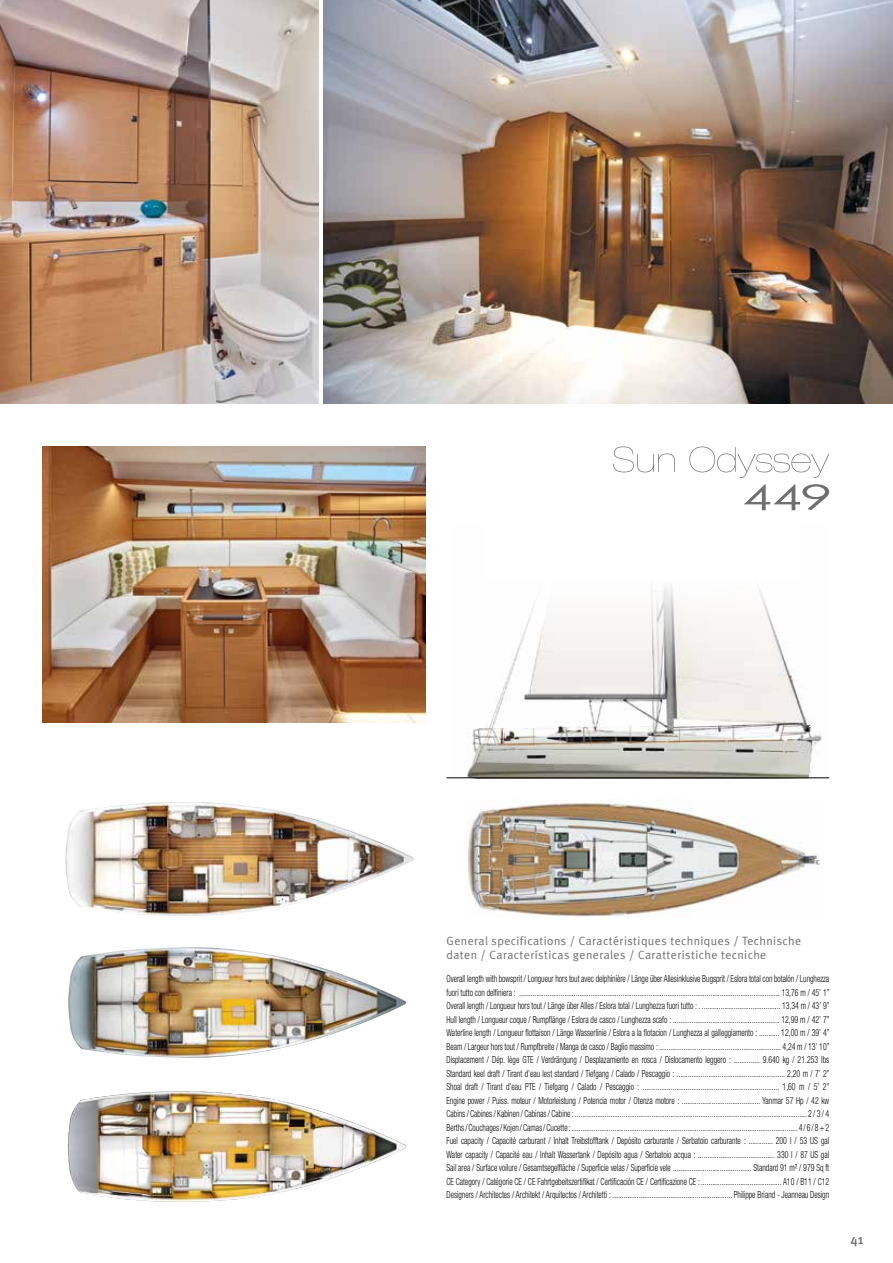
<style>
.page{position:relative;width:893px;height:1263px;background:#fff}
.page>*{position:absolute;margin:0;border:0;box-sizing:border-box;transform-origin:0 0}
.t1{font:500 13.5px "Meta Plus";color:#706f6f}
.t2{font:12px/14.4px "Meta Plus Normal";letter-spacing:.035em;color:#706f6f}
.t3{font:300 condensed 9.75px/13.5px "Helvetica Neue";color:#000;text-align:justify;scale:.8 1}
</style>
<div class="page">
<img style="left:467px;top:679px;width:355px;height:98px">
<svg style="left:506px;top:585px;width:290px;height:94px;fill:#f8f6f4"></svg>
<img style="left:0;top:0;width:319px;height:404px">
<img style="left:65px;top:802px;width:349px;height:114px">
<img style="left:68px;top:947px;width:338px;height:111px">
<img style="left:68px;top:1091px;width:338px;height:111px">
<img style="left:466px;top:800px;width:353px;height:117px">
<hr style="left:446px;top:777px;width:383px;height:1px;background:#000">
<img style="left:43px;top:446px;width:382px;height:277px">
<img style="left:323px;top:0;width:570px;height:404px">
<svg style="left:744px;top:484px;width:85px;height:26px"></svg>
<svg style="left:613px;top:446px;width:216px;height:32px"></svg>
<p class="t2" style="left:446px;top:933px;width:356px">General specifications / Caractéristiques techniques / Technische daten / Características generales / Caratteristiche tecniche</p>
<p class="t3" style="left:446px;top:972px;width:480px">Overall length with bowsprit / Longueur hors tout avec delphinière / Länge über Allesinklusive Bugsprit / Eslora total con botalón / Lunghezza fuori tutto con delfiniera : ........................................................................................................................................... 13,76 m / 45’ 1” Overall length / Longueur hors tout / Länge über Alles / Eslora total / Lunghezza fuori tutto : . .......................................... 13,34 m / 43’ 9” Hull length / Longueur coque / Rumpflänge / Eslora de casco / Lunghezza scafo : ......................................................... 12,99 m / 42’ 7” Waterline length / Longueur flottaison / Länge Wasserlinie / Eslora a la flotacion / Lunghezza al galleggiamento : ........... 12,00 m / 39’ 4” Beam / Largeur hors tout / Rumpfbreite / Manga de casco / Baglio massimo : ................................................................. 4,24 m / 13’ 10” Displacement / Dép. lège GTE / Verdrängung / Desplazamiento en rosca / Dislocamento leggero : .............. 9.640 kg / 21.253 lbs Standard keel draft / Tirant d’eau lest standard / Tiefgang / Calado / Pescaggio : .......................................................... 2,20 m / 7’ 2” Shoal draft / Tirant d’eau PTE / Tiefgang / Calado / Pescaggio : ......................................................................... 1,60 m / 5’ 2” Engine power / Puiss. moteur / Motorleistung / Potencia motor / Otenza motore : .......................................... Yanmar 57 Hp / 42 kw Cabins / Cabines / Kabinen / Cabinas / Cabine : ............................................................................................................................ 2 / 3 / 4<br>Berths / Couchages / Kojen / Camas / Cucette : ......................................................................................................................... 4 / 6 / 8 + 2<br>Fuel capacity / Capacité carburant / Inhalt Treibstofftank / Depósito carburante / Serbatoio carburante : ............. 200 l / 53 US gal Water capacity / Capacité eau / Inhalt Wassertank / Depósito agua / Serbatoio acqua : ......................................... 330 l / 87 US gal Sail area / Surface voilure / Gesamtsegelfläche / Superficie velas / Superficie vele .......................................... Standard 91 m² / 979 Sq ft CE Category / Catégorie CE / CE Fahrtgebeitszertifikat / Certificación CE / Certificazione CE : ........................................... A10 / B11 / C12<br>Designers / Architectes / Architekt / Arquitectos / Architetti : ................................................................ Philippe Briand - Jeanneau Design</p>
<h1 class="t1" style="left:850px;top:1231px;width:14px">41</h1>
</div>
